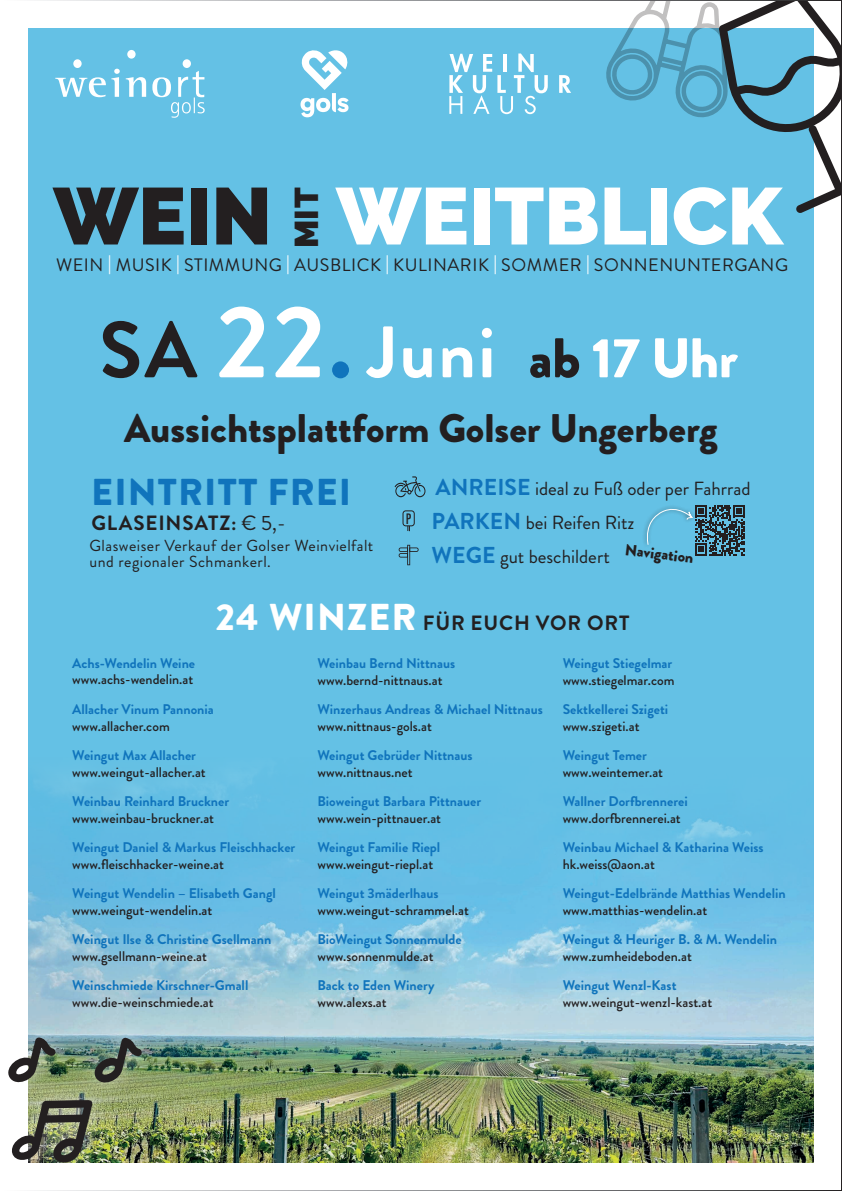
<style>
.page{position:relative;width:842px;height:1191px;background:#fff}
.page>*{position:absolute;margin:0;border:0;box-sizing:border-box;transform-origin:0 0}
.t1{font:900 80.2px "Raleway";color:#fff}
.t2{font:900 80.2px "Raleway";color:#231f20}
.t3{font:900 55.8px "Brandon Grotesque";letter-spacing:-.01em;color:#fff}
.t4{font:900 39.9px "Brandon Grotesque";color:#231f20}
.t5{font:900 37.4px "Brandon Grotesque";letter-spacing:.03em;color:#1074bc}
.t6{font:900 33.2px "Raleway";color:#231f20}
.t7{font:700 20.6px "Brandon Grotesque";letter-spacing:.04em;color:#231f20}
.t8{font:19px "Brandon Grotesque";color:#231f20}
.t9{font:18px "Brandon Grotesque";letter-spacing:.03em;color:#231f20}
.t10{font:16px/16px "Brandon Grotesque";letter-spacing:.03em;color:#231f20}
.t11{font:900 15.9px "Brandon Grotesque";color:#231f20}
.t12{font:700 14px "Brandon Grotesque";color:#1074bc}
.t13{font:500 14px "Brandon Grotesque";color:#231f20}
.t14{font:condensed 14px "Futura Std";color:#231f20}
.s1{font-weight:900;color:#fff}
.s2{font-weight:700;font-size:79.4px;color:#231f20}
.s3{font-weight:700;font-size:102.5px}
.s4{font-weight:700;font-size:102.5px;color:#1074bc}
.s5{font-weight:700;font-size:72.7px}
.s6{color:#231f20}
.s7{font-weight:400}
.s8{font-weight:700;font-size:23px;color:#1074bc}
.s9{font-weight:900;font-size:37.4px;color:#fff}
</style>
<div class="page">
<div style="left:28px;top:28px;width:786px;height:1134px;background:#64c1e5"></div>
<img style="left:28px;top:774px;width:786px;height:388px">
<svg style="left:55px;top:69px;width:150px;height:49px"></svg>
<div style="left:183px;top:59px;width:8px;height:9px;background:#fff;border-radius:50%"></div>
<div style="left:127px;top:50px;width:9px;height:9px;background:#fff;border-radius:50%"></div>
<div style="left:73px;top:59px;width:9px;height:9px;background:#fff;border-radius:50%"></div>
<svg style="left:559px;top:75px;width:12px;height:18px"></svg>
<svg style="left:449px;top:53px;width:99px;height:61px"></svg>
<svg style="left:300px;top:50px;width:49px;height:67px"></svg>
<svg style="left:395px;top:476px;width:31px;height:21px"></svg>
<svg style="left:399px;top:545px;width:20px;height:20px"></svg>
<div style="left:403px;top:510px;width:12px;height:16px;border:1px solid #231f20;border-radius:3px"></div>
<svg style="left:407px;top:526px;width:3px;height:5px"></svg>
<svg style="left:644px;top:505px;width:101px;height:50px"></svg>
<svg style="left:606px;top:2px;width:234px;height:211px"></svg>
<img style="left:8px;top:988px;width:160px;height:175px">
<h1 class="t2" style="left:53px;top:152px;width:220px">WEIN</h1>
<h3 class="t6" style="left:280px;top:248px;width:63px;rotate:-90deg">MIT</h3>
<h1 class="t1" style="left:336px;top:152px;width:448px">WEITBLICK</h1>
<p class="t9" style="left:56px;top:252px;width:734px">WEIN <span class="s1">|</span> MUSIK <span class="s1">|</span> STIMMUNG <span class="s1">|</span> AUSBLICK <span class="s1">|</span> KULINARIK <span class="s1">|</span> SOMMER <span class="s1">|</span> SONNENUNTERGANG</p>
<h2 class="t3" style="left:99px;top:318px;width:640px"><span class="s2">SA</span> <span class="s3">22</span><span class="s4">.</span> <span class="s5">Juni</span> <span class="s6">ab</span> 17 Uhr</h2>
<h3 class="t4" style="left:124px;top:400px;width:595px">Aussichtsplattform Golser Ungerberg</h3>
<h3 class="t5" style="left:91px;top:465px;width:261px">EINTRITT FREI</h3>
<h3 class="t7" style="left:91px;top:508px;width:196px">GLASEINSATZ: <span class="s7">€ 5,-</span></h3>
<p class="t10" style="left:90px;top:538px;width:285px">Glasweiser Verkauf der Golser Weinvielfalt und regionaler Schmankerl.</p>
<h3 class="t8" style="left:435px;top:475px;width:317px"><span class="s8">ANREISE</span> ideal zu Fuß oder per Fahrrad</h3>
<h3 class="t8" style="left:432px;top:509px;width:204px"><span class="s8">PARKEN</span> bei Reifen Ritz</h3>
<p class="t14" style="left:406px;top:510px;width:7px">P</p>
<p class="t11" style="left:626px;top:538px;width:70px;rotate:7deg">Navigation</p>
<h3 class="t7" style="left:216px;top:608px;width:415px"><span class="s9">24 WINZER</span> FÜR EUCH VOR ORT</h3>
<h3 class="t8" style="left:432px;top:543px;width:180px"><span class="s8">WEGE</span> gut beschildert</h3>
<p class="t12" style="left:72px;top:653px;width:124px">Achs-Wendelin Weine</p>
<p class="t13" style="left:72px;top:670px;width:122px">www.achs-wendelin.at</p>
<p class="t12" style="left:72px;top:699px;width:143px">Allacher Vinum Pannonia</p>
<p class="t13" style="left:72px;top:716px;width:99px">www.allacher.com</p>
<p class="t12" style="left:72px;top:745px;width:125px">Weingut Max Allacher</p>
<p class="t13" style="left:72px;top:762px;width:135px">www.weingut-allacher.at</p>
<p class="t12" style="left:72px;top:791px;width:158px">Weinbau Reinhard Bruckner</p>
<p class="t13" style="left:72px;top:808px;width:143px">www.weinbau-bruckner.at</p>
<p class="t12" style="left:72px;top:837px;width:225px">Weingut Daniel &amp; Markus Fleischhacker</p>
<p class="t13" style="left:72px;top:854px;width:153px">www.fleischhacker-weine.at</p>
<p class="t12" style="left:72px;top:883px;width:205px">Weingut Wendelin – Elisabeth Gangl</p>
<p class="t13" style="left:72px;top:900px;width:142px">www.weingut-wendelin.at</p>
<p class="t12" style="left:72px;top:929px;width:200px">Weingut Ilse &amp; Christine Gsellmann</p>
<p class="t13" style="left:72px;top:946px;width:136px">www.gsellmann-weine.at</p>
<p class="t12" style="left:72px;top:975px;width:178px">Weinschmiede Kirschner-Gmall</p>
<p class="t13" style="left:72px;top:992px;width:143px">www.die-weinschmiede.at</p>
<p class="t12" style="left:317px;top:653px;width:139px">Weinbau Bernd Nittnaus</p>
<p class="t13" style="left:317px;top:670px;width:127px">www.bernd-nittnaus.at</p>
<p class="t12" style="left:317px;top:699px;width:227px">Winzerhaus Andreas &amp; Michael Nittnaus</p>
<p class="t13" style="left:317px;top:716px;width:116px">www.nittnaus-gols.at</p>
<p class="t12" style="left:317px;top:745px;width:157px">Weingut Gebrüder Nittnaus</p>
<p class="t13" style="left:317px;top:762px;width:97px">www.nittnaus.net</p>
<p class="t12" style="left:317px;top:791px;width:165px">Bioweingut Barbara Pittnauer</p>
<p class="t13" style="left:317px;top:808px;width:125px">www.wein-pittnauer.at</p>
<p class="t12" style="left:317px;top:837px;width:124px">Weingut Familie Riepl</p>
<p class="t13" style="left:317px;top:854px;width:117px">www.weingut-riepl.at</p>
<p class="t12" style="left:317px;top:883px;width:123px">Weingut 3mäderlhaus</p>
<p class="t13" style="left:317px;top:900px;width:153px">www.weingut-schrammel.at</p>
<p class="t12" style="left:317px;top:929px;width:146px">BioWeingut Sonnenmulde</p>
<p class="t13" style="left:317px;top:946px;width:118px">www.sonnenmulde.at</p>
<p class="t12" style="left:317px;top:975px;width:119px">Back to Eden Winery</p>
<p class="t13" style="left:317px;top:992px;width:71px">www.alexs.at</p>
<p class="t12" style="left:563px;top:653px;width:111px">Weingut Stiegelmar</p>
<p class="t13" style="left:563px;top:670px;width:113px">www.stiegelmar.com</p>
<p class="t12" style="left:563px;top:699px;width:107px">Sektkellerei Szigeti</p>
<p class="t13" style="left:563px;top:716px;width:78px">www.szigeti.at</p>
<p class="t12" style="left:563px;top:745px;width:86px">Weingut Temer</p>
<p class="t13" style="left:563px;top:762px;width:102px">www.weintemer.at</p>
<p class="t12" style="left:563px;top:791px;width:126px">Wallner Dorfbrennerei</p>
<p class="t13" style="left:563px;top:808px;width:120px">www.dorfbrennerei.at</p>
<p class="t12" style="left:563px;top:837px;width:202px">Weinbau Michael &amp; Katharina Weiss</p>
<p class="t13" style="left:563px;top:854px;width:94px">hk.weiss@aon.at</p>
<p class="t12" style="left:563px;top:883px;width:225px">Weingut-Edelbrände Matthias Wendelin</p>
<p class="t13" style="left:563px;top:900px;width:146px">www.matthias-wendelin.at</p>
<p class="t12" style="left:563px;top:929px;width:216px">Weingut &amp; Heuriger B. &amp; M. Wendelin</p>
<p class="t13" style="left:563px;top:946px;width:131px">www.zumheideboden.at</p>
<p class="t12" style="left:563px;top:975px;width:115px">Weingut Wenzl-Kast</p>
<p class="t13" style="left:563px;top:992px;width:151px">www.weingut-wenzl-kast.at</p>
</div>
